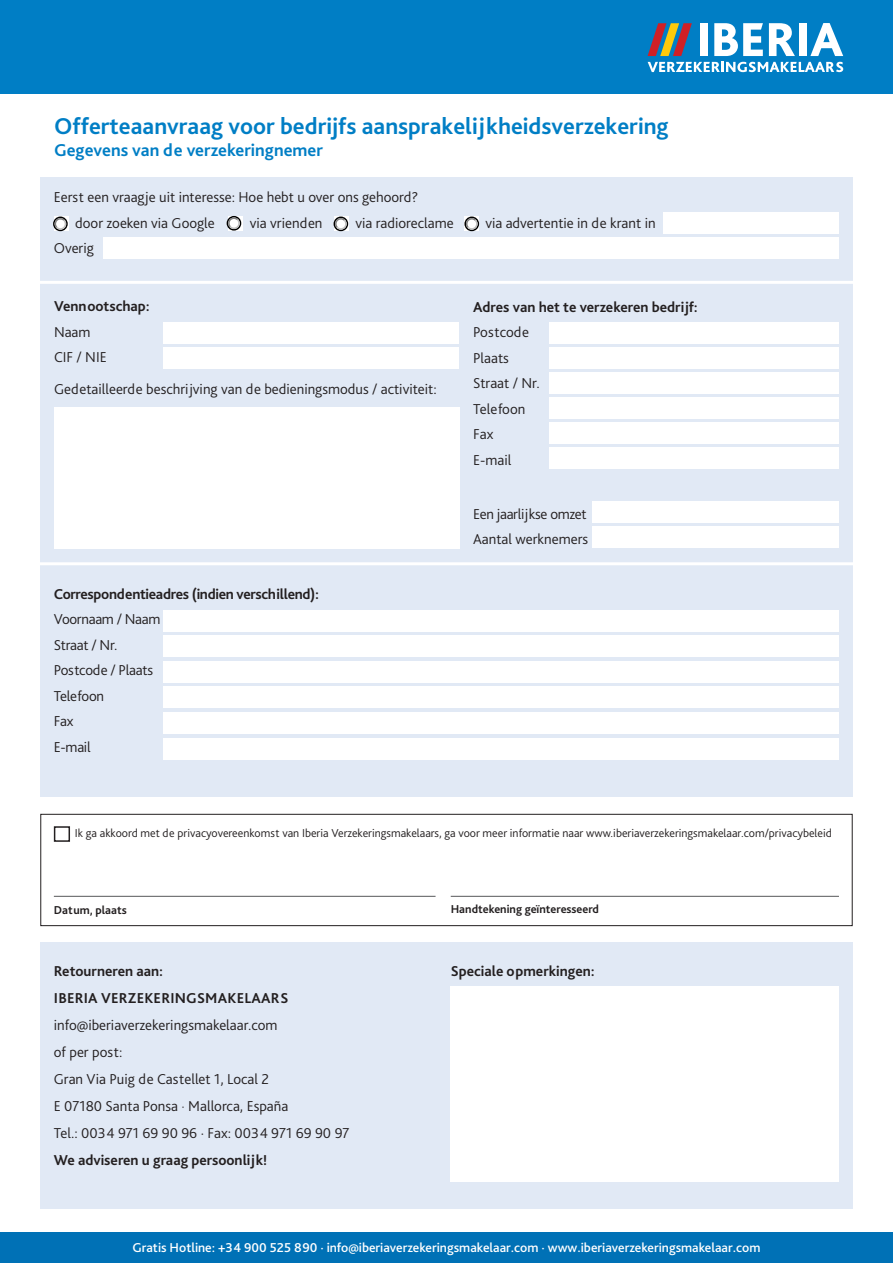
<style>
.page{position:relative;width:893px;height:1263px;background:#fff}
.page>*{position:absolute;margin:0;border:0;box-sizing:border-box;transform-origin:0 0}
.t1{font:700 24px "Bliss Pro";color:#007ec5}
.t2{font:700 18px "Bliss Pro";color:#007ec5}
.t3{font:300 15px/25.5px "Bliss Pro";color:#231f20}
.t4{font:700 15px "Bliss Pro";color:#231f20}
.t5{font:300 15px/25.5px "Bliss Pro";letter-spacing:-.02em;color:#231f20}
.t6{font:700 15px "Bliss Pro";letter-spacing:-.02em;color:#231f20}
.t7{font:500 13.5px "Bliss Pro";color:#fff}
.t8{font:300 12px "Bliss Pro";color:#231f20}
.t9{font:700 12px "Bliss Pro";color:#231f20}
.s1{font-family:"Univers LT Std";font-stretch:condensed}
</style>
<div class="page">
<div style="left:40px;top:178px;width:813px;height:619px;background:#e1e9f5"></div>
<div style="left:163px;top:610px;width:676px;height:21px;background:#fff"></div>
<div style="left:163px;top:636px;width:676px;height:21px;background:#fff"></div>
<div style="left:163px;top:661px;width:676px;height:21px;background:#fff"></div>
<div style="left:163px;top:322px;width:296px;height:21px;background:#fff"></div>
<div style="left:163px;top:347px;width:296px;height:22px;background:#fff"></div>
<div style="left:40px;top:814px;width:813px;height:112px;border:1px solid #231f20"></div>
<div style="left:40px;top:942px;width:813px;height:267px;background:#e1e9f5"></div>
<hr style="left:451px;top:896px;width:388px;height:1px;background:#57585a">
<hr style="left:54px;top:896px;width:382px;height:1px;background:#57585a">
<div style="left:451px;top:986px;width:388px;height:196px;background:#fff"></div>
<div style="left:54px;top:826px;width:16px;height:16px;border:2px solid #231f20"></div>
<div style="left:163px;top:687px;width:676px;height:21px;background:#fff"></div>
<div style="left:163px;top:738px;width:676px;height:21px;background:#fff"></div>
<div style="left:163px;top:712px;width:676px;height:22px;background:#fff"></div>
<div style="left:663px;top:213px;width:176px;height:21px;background:#fff"></div>
<div style="left:103px;top:238px;width:736px;height:21px;background:#fff"></div>
<div style="left:54px;top:217px;width:15px;height:14px;background:#fff"></div>
<svg style="left:241px;top:217px;width:2px;height:14px"></svg>
<svg style="left:348px;top:217px;width:1px;height:14px"></svg>
<div style="left:0;top:1233px;width:893px;height:30px;background:#0071b6"></div>
<div style="left:0;top:0;width:893px;height:94px;background:#007ec5"></div>
<div style="left:549px;top:322px;width:290px;height:21px;background:#fff"></div>
<div style="left:549px;top:372px;width:290px;height:21px;background:#fff"></div>
<div style="left:549px;top:347px;width:290px;height:21px;background:#fff"></div>
<div style="left:549px;top:397px;width:290px;height:21px;background:#fff"></div>
<div style="left:549px;top:422px;width:290px;height:21px;background:#fff"></div>
<div style="left:549px;top:447px;width:290px;height:22px;background:#fff"></div>
<div style="left:54px;top:407px;width:405px;height:142px;background:#fff"></div>
<div style="left:593px;top:502px;width:246px;height:21px;background:#fff"></div>
<div style="left:593px;top:526px;width:246px;height:22px;background:#fff"></div>
<div style="left:700px;top:23px;width:7px;height:33px;background:#fff"></div>
<svg style="left:714px;top:23px;width:49px;height:33px"></svg>
<svg style="left:769px;top:23px;width:26px;height:33px"></svg>
<div style="left:799px;top:23px;width:8px;height:33px;background:#fff"></div>
<svg style="left:810px;top:23px;width:33px;height:33px"></svg>
<svg style="left:648px;top:23px;width:44px;height:33px"></svg>
<svg style="left:648px;top:62px;width:195px;height:10px"></svg>
<hr style="left:24px;top:281px;width:853px;height:3px;background:#fff">
<hr style="left:24px;top:562px;width:853px;height:3px;background:#fff">
<svg style="left:53px;top:217px;width:15px;height:14px"></svg>
<svg style="left:227px;top:216px;width:14px;height:15px"></svg>
<svg style="left:333px;top:217px;width:15px;height:14px"></svg>
<svg style="left:464px;top:217px;width:16px;height:14px"></svg>
<h1 class="t1" style="left:54px;top:115px;width:616px">Offerteaanvraag voor bedrijfs aansprakelijkheidsverzekering</h1>
<p class="t2" style="left:54px;top:142px;width:270px">Gegevens van de verzekeringnemer</p>
<p class="t3" style="left:75px;top:186px;width:345px;text-indent:-21px">Eerst een vraagje uit interesse: Hoe hebt u over ons gehoord? door zoeken via Google</p>
<p class="t3" style="left:250px;top:212px;width:74px">via vrienden</p>
<p class="t3" style="left:355px;top:212px;width:100px">via radioreclame</p>
<p class="t3" style="left:485px;top:212px;width:172px">via advertentie in de krant in</p>
<p class="t3" style="left:54px;top:237px;width:42px">Overig</p>
<p class="t4" style="left:54px;top:300px;width:97px">Vennootschap:</p>
<p class="t3" style="left:54px;top:320px;width:54px">Naam<br>CIF / NIE</p>
<p class="t3" style="left:54px;top:377px;width:384px">Gedetailleerde beschrijving van de bedieningsmodus / activiteit:</p>
<p class="t6" style="left:54px;top:587px;width:267px">Correspondentieadres (indien verschillend):</p>
<p class="t5" style="left:54px;top:608px;width:108px">Voornaam / Naam<br>Straat / Nr.<br>Postcode / Plaats<br>Telefoon<br>Fax<br>E-mail</p>
<p class="t4" style="left:473px;top:300px;width:226px">Adres van het te verzekeren bedrijf:</p>
<p class="t3" style="left:473px;top:321px;width:68px">Postcode<br>Plaats<br>Straat / Nr.<br>Telefoon<br>Fax<br>E-mail</p>
<p class="t3" style="left:473px;top:502px;width:116px">Een jaarlijkse omzet<br>Aantal werknemers</p>
<p class="t8" style="left:75px;top:828px;width:758px">Ik ga akkoord met de privacyovereenkomst van Iberia Verzekeringsmakelaars, ga voor meer informatie naar www.iberiaverzekeringsmakelaar.com/privacybeleid</p>
<p class="t9" style="left:54px;top:904px;width:74px">Datum, plaats</p>
<p class="t9" style="left:451px;top:903px;width:150px">Handtekening geïnteresseerd</p>
<p class="t4" style="left:54px;top:964px;width:111px">Retourneren aan:</p>
<p class="t4" style="left:451px;top:964px;width:146px">Speciale opmerkingen:</p>
<p class="t4" style="left:54px;top:991px;width:236px">IBERIA VERZEKERINGSMAKELAARS</p>
<p class="t3" style="left:54px;top:1013px;width:297px;line-height:27px">info@iberiaverzekeringsmakelaar.com<br>of per post:<br>Gran Via Puig de Castellet 1, Local 2<br>E 07180 Santa Ponsa <span class="s1">·</span> Mallorca, España<br>Tel.: 0034 971 69 90 96 · Fax: 0034 971 69 90 97</p>
<p class="t4" style="left:54px;top:1153px;width:215px">We adviseren u graag persoonlijk!</p>
<p class="t7" style="left:132px;top:1242px;width:629px">Gratis Hotline: +34 900 525 890 · info@iberiaverzekeringsmakelaar.com · www.iberiaverzekeringsmakelaar.com</p>
</div>
